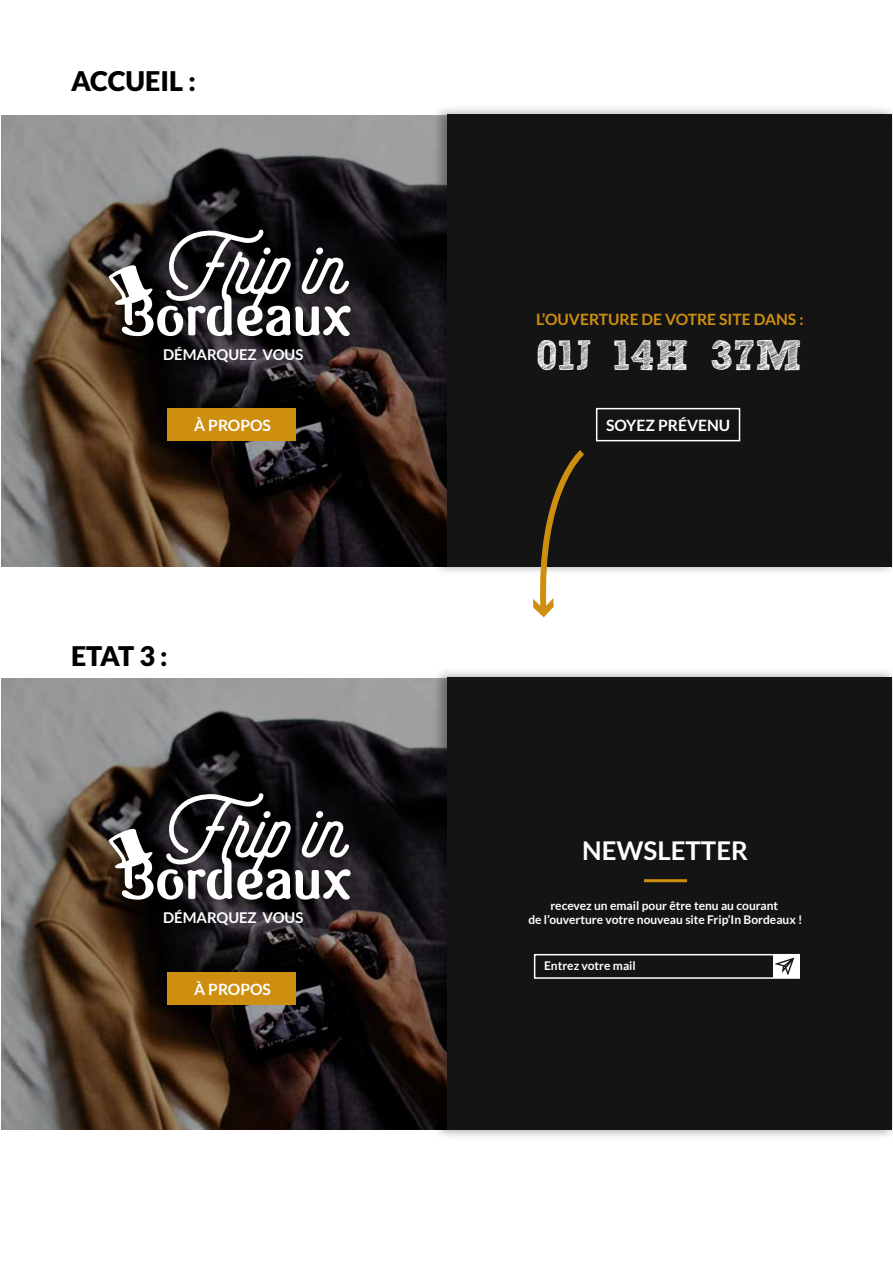
<style>
.page{position:relative;width:893px;height:1263px;background:#fff}
.page>*{position:absolute;margin:0;border:0;box-sizing:border-box;transform-origin:0 0}
.t1{font:700 42.3px "freeversion Sketch Block";color:#fff}
.t2{font:900 27px "Lato";color:#000}
.t3{font:700 25.95px "Lato";color:#fff}
.t4{font:700 15.6px "Lato";color:#ce8f11}
.t5{font:700 15.6px "Lato";color:#fff}
.t6{font:700 14.85px "Lato";color:#fff}
.t7{font:700 12px/14.4px "Lato";color:#fff;text-align:center}
</style>
<div class="page">
<svg style="left:1px;top:115px;width:429px;height:451px;background:#4c433d"></svg>
<div style="left:167px;top:409px;width:129px;height:32px;background:#ce8f11"></div>
<img style="left:430px;top:108px;width:463px;height:464px">
<div style="left:447px;top:114px;width:445px;height:452px;background:#141414"></div>
<img style="left:91px;top:216px;width:270px;height:135px">
<svg style="left:108px;top:230px;width:243px;height:106px"></svg>
<div style="left:596px;top:408px;width:144px;height:33px;border:2px solid #fff"></div>
<svg style="left:1px;top:679px;width:429px;height:451px;background:#4b423d"></svg>
<div style="left:167px;top:972px;width:129px;height:32px;background:#ce8f11"></div>
<img style="left:430px;top:671px;width:463px;height:466px">
<div style="left:447px;top:677px;width:445px;height:453px;background:#141414"></div>
<img style="left:91px;top:780px;width:270px;height:135px">
<svg style="left:108px;top:793px;width:243px;height:107px"></svg>
<div style="left:534px;top:954px;width:266px;height:25px;border:2px solid #fff"></div>
<svg style="left:533px;top:450px;width:55px;height:167px"></svg>
<hr style="left:644px;top:879px;width:43px;height:3px;background:#ce8f11">
<div style="left:773px;top:955px;width:26px;height:23px;background:#fff"></div>
<svg style="left:775px;top:958px;width:19px;height:17px"></svg>
<h2 class="t2" style="left:71px;top:65px;width:126px">ACCUEIL :</h2>
<p class="t6" style="left:163px;top:346px;width:142px">DÉMARQUEZ VOUS</p>
<h3 class="t5" style="left:194px;top:417px;width:78px">À PROPOS</h3>
<h2 class="t2" style="left:71px;top:640px;width:98px">ETAT 3 :</h2>
<p class="t6" style="left:163px;top:909px;width:142px">DÉMARQUEZ VOUS</p>
<h3 class="t5" style="left:194px;top:980px;width:78px">À PROPOS</h3>
<h3 class="t4" style="left:536px;top:310px;width:269px">L’OUVERTURE DE VOTRE SITE DANS :</h3>
<h1 class="t1" style="left:536px;top:340px;width:267px">01J 14H 37M</h1>
<h3 class="t5" style="left:606px;top:416px;width:126px">SOYEZ PRÉVENU</h3>
<h3 class="t3" style="left:582px;top:836px;width:168px">NEWSLETTER</h3>
<p class="t7" style="left:528px;top:898px;width:276px">recevez un email pour être tenu au courant<br>de l’ouverture votre nouveau site Frip’In Bordeaux !</p>
<p class="t7" style="left:544px;top:958px;width:93px">Entrez votre mail</p>
</div>
